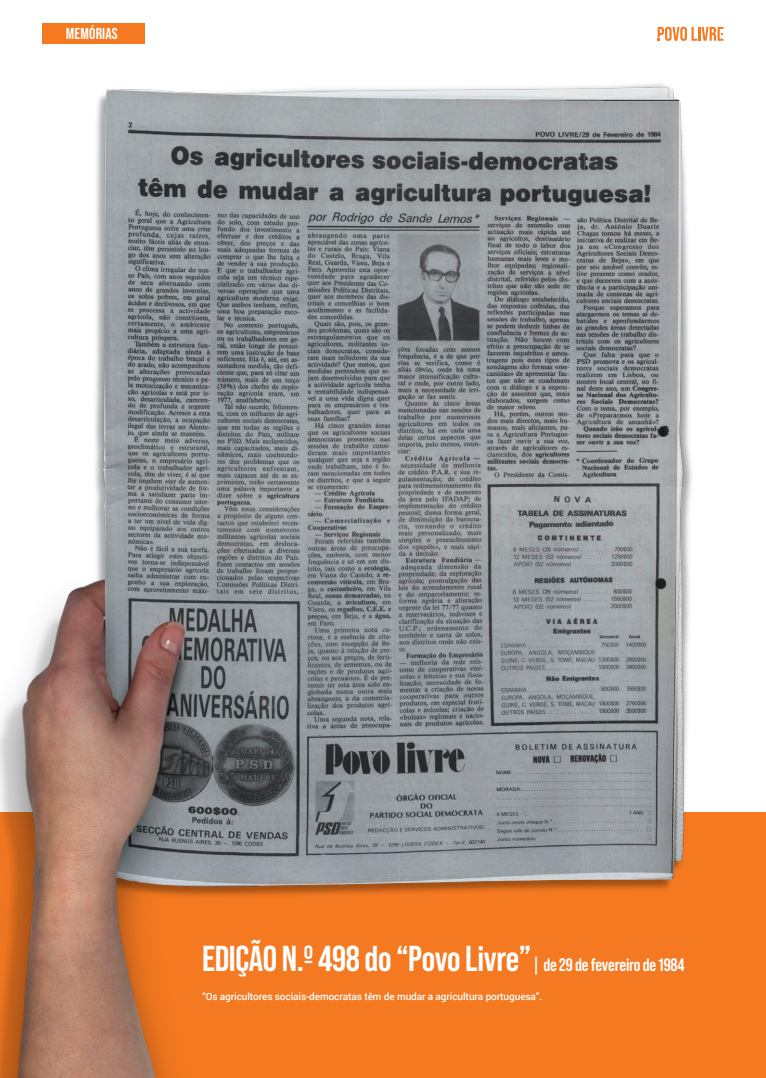
<style>
.page{position:relative;width:766px;height:1078px;background:#fff}
.page>*{position:absolute;margin:0;border:0;box-sizing:border-box;transform-origin:0 0}
.n_antetitulo{font:700 36px "Bebas Neue Pro";letter-spacing:-.01em;color:#fff}
.t1{font:700 15.8px "Bebas Neue Pro";letter-spacing:.01em;color:#fff}
.n_antetitulo-2{font:500 10px "Roboto";letter-spacing:-.01em;color:#fff}
.s1{font-size:18px}
</style>
<div class="page">
<svg style="left:657px;top:27px;width:66px;height:14px"></svg>
<div style="left:43px;top:24px;width:102px;height:20px;background:#f47921"></div>
<img style="left:0;top:84px;width:765px;height:993px">
<p class="t1" style="left:66px;top:25px;width:53px">MEMÓRIAS</p>
<p class="n_antetitulo" style="left:202px;top:937px;width:484px">EDIÇÃO N.º 498 do “Povo Livre” <span class="s1">| de 29 de fevereiro de 1984</span></p>
<p class="n_antetitulo-2" style="left:202px;top:989px;width:341px">“Os agricultores sociais-democratas têm de mudar a agricultura portuguesa”.</p>
</div>
